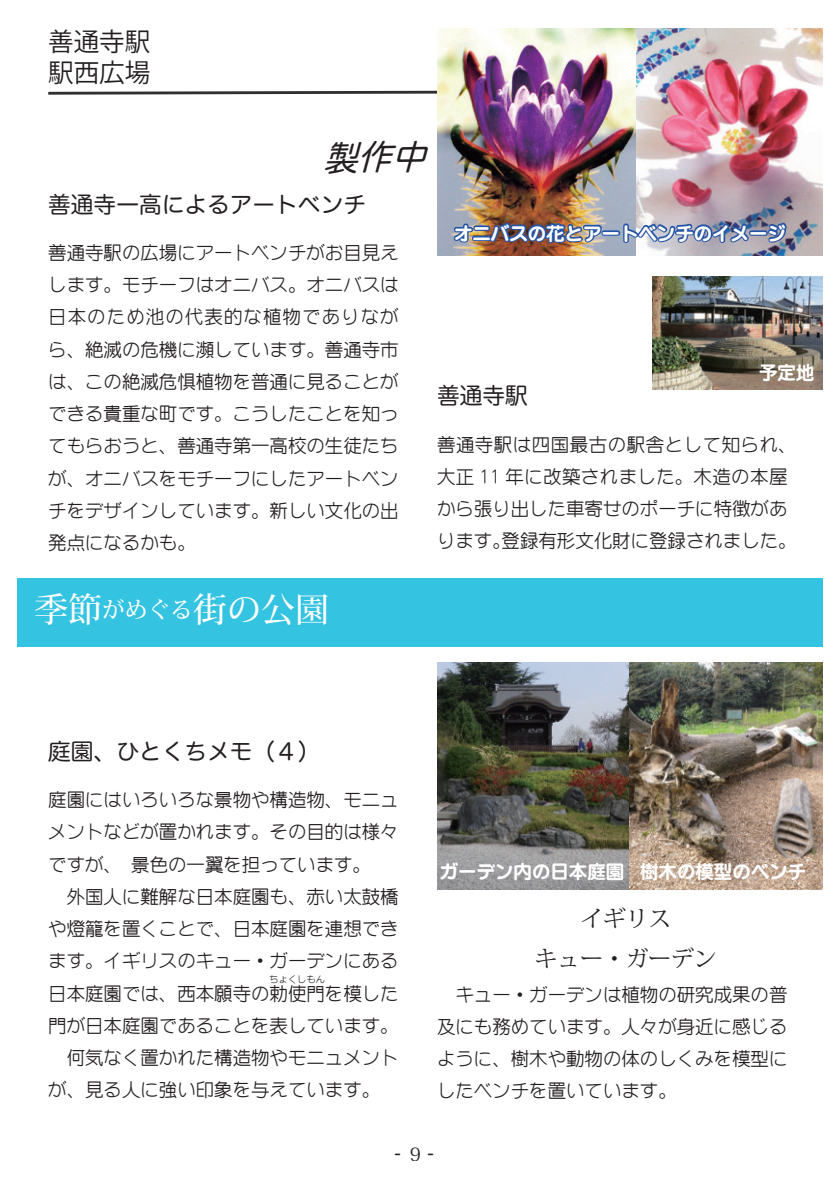
<style>
.page{position:relative;width:840px;height:1191px;background:#fff}
.page>*{position:absolute;margin:0;border:0;box-sizing:border-box;transform-origin:0 0}
.t1{font:500 34px "Koz Min Pro";color:#fff}
.t2{font:25.6px/31.2px "Koz Go Pro";color:#231f20}
.t3{font:22.6px "Hira Maru Pro W4";color:#231f20}
.t4{font:22.6px/39.6px "Koz Min Pro";color:#231f20;text-align:center}
.t5{font:18.4px/32.2px "FGP Maru Gothic Ca L";color:#231f20;text-align:justify}
.t6{font:18.4px "FGP Maru Gothic Ca U";color:#fff}
.t7{font:500 18.4px "Koz Go Pro";color:#231f20}
.t8{font:18.4px "Koz Min Pro";color:#231f20}
.t9{font:9.2px "FGP Maru Gothic Ca L";color:#231f20}
.s1{font-size:22.6px}
</style>
<div class="page">
<img style="left:635px;top:28px;width:187px;height:227px">
<div style="left:17px;top:578px;width:805px;height:68px;background:#35c3e2"></div>
<svg style="left:48px;top:90px;width:389px;height:5px"></svg>
<img style="left:437px;top:28px;width:198px;height:227px">
<img style="left:437px;top:662px;width:385px;height:227px">
<img style="left:652px;top:276px;width:170px;height:113px">
<svg style="left:451px;top:222px;width:23px;height:22px"></svg>
<div style="left:473px;top:225px;width:17px;height:6px;border:3px solid #2454a5"></div>
<div style="left:471px;top:236px;width:20px;height:5px;border:3px solid #2454a5"></div>
<img style="left:488px;top:220px;width:115px;height:25px">
<div style="left:601px;top:230px;width:19px;height:6px;border:3px solid #2454a5"></div>
<svg style="left:621px;top:221px;width:129px;height:23px;background:#7187b3"></svg>
<div style="left:748px;top:230px;width:19px;height:6px;border:3px solid #2454a5"></div>
<svg style="left:765px;top:220px;width:23px;height:24px"></svg>
<h2 class="t2" style="left:48px;top:26px;width:104px">善通寺駅駅西広場</h2>
<p class="t3" style="left:48px;top:184px;width:319px">善通寺一高によるアートベンチ</p>
<p class="t5" style="left:48px;top:236px;width:352px">善通寺駅の広場にアートベンチがお目見えします。モチーフはオニバス。オニバスは日本のため池の代表的な植物でありながら、絶滅の危機に瀕しています。善通寺市は、この絶滅危惧植物を普通に見ることができる貴重な町です。こうしたことを知ってもらおうと、善通寺第一高校の生徒たちが、オニバスをモチーフにしたアートベンチをデザインしています。新しい文化の出発点になるかも。</p>
<h1 class="t1" style="left:34px;top:585px;width:296px">季節<span class="s1">がめぐる</span>街の公園</h1>
<p class="t6" style="left:454px;top:224px;width:333px">オニバスの花とアートベンチのイメージ</p>
<p class="t6" style="left:758px;top:363px;width:57px">予定地</p>
<p class="t3" style="left:437px;top:376px;width:92px">善通寺駅</p>
<p class="t5" style="left:437px;top:428px;width:361px;text-align:left">善通寺駅は四国最古の駅舎として知られ、大正 11 年に改築されました。木造の本屋から張り出した車寄せのポーチに特徴があります。登録有形文化財に登録されました。</p>
<p class="t3" style="left:48px;top:732px;width:274px">庭園、ひとくちメモ（４）</p>
<p class="t5" style="left:48px;top:783px;width:352px;text-align:left">庭園にはいろいろな景物や構造物、モニュメントなどが置かれます。その目的は様々ですが、　景色の一翼を担っています。<br>　外国人に難解な日本庭園も、赤い太鼓橋や燈籠を置くことで、日本庭園を連想できます。イギリスのキュー・ガーデンにある日本庭園では、西本願寺の勅使門を模した</p>
<p class="t9" style="left:269px;top:974px;width:57px">ちょくしもん</p>
<p class="t5" style="left:48px;top:1009px;width:352px">門が日本庭園であることを表しています。　何気なく置かれた構造物やモニュメントが、見る人に強い印象を与えています。</p>
<p class="t6" style="left:439px;top:862px;width:367px">ガーデン内の日本庭園 樹木の模型のベンチ</p>
<p class="t4" style="left:534px;top:898px;width:183px">イギリス<br>キュー・ガーデン</p>
<p class="t5" style="left:437px;top:978px;width:352px">　キュー・ガーデンは植物の研究成果の普及にも務めています。人々が身近に感じるように、樹木や動物の体のしくみを模型にしたベンチを置いています。</p>
<p class="t8" style="left:409px;top:1141px;width:13px">9</p>
<p class="t7" style="left:394px;top:1141px;width:41px">- 　 -</p>
</div>
